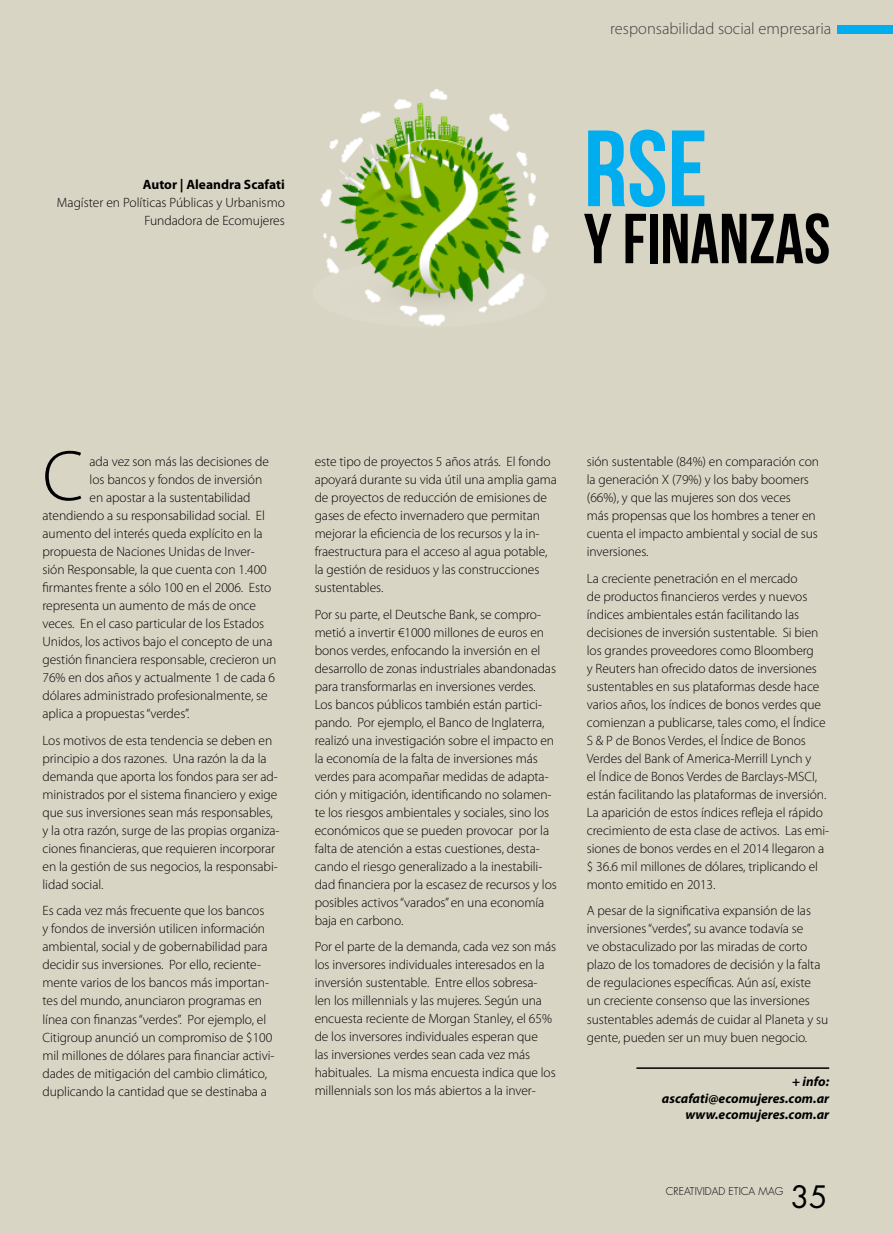
<style>
.page{position:relative;width:893px;height:1234px;background:#fff}
.page>*{position:absolute;margin:0;border:0;box-sizing:border-box;transform-origin:0 0}
.t1{font:700 108px "Bebas Neue";color:#00aeef}
.t2{font:300 72px "Myriad Pro";color:#000}
.t3{font:700 70.5px "Bebas Neue";color:#000}
.t4{font:30px "Futura Std";color:#000}
.t5{font:300 16.5px "Myriad Pro";color:#414142}
.t6{font:300 13.5px/18px "Myriad Pro";letter-spacing:-.005em;color:#000}
.t7{font:italic 700 13.5px/16.5px "Myriad Pro";color:#000;text-align:right}
.t8{font:700 13.5px "Myriad Pro";color:#000}
.t9{font:300 10.5px "Futura Std";color:#000}
</style>
<div class="page">
<div style="left:0;top:0;width:893px;height:1233px;background:#d9d5c5"></div>
<hr style="left:636px;top:1067px;width:193px;height:1px;background:#000">
<img style="left:320px;top:89px;width:229px;height:237px">
<div style="left:838px;top:26px;width:55px;height:8px;background:#00aeef"></div>
<p class="t8" style="left:143px;top:175px;width:144px">Autor | Aleandra Scafati</p>
<p class="t6" style="left:57px;top:193px;width:229px;text-align:right">Magíster en Políticas Públicas y Urbanismo<br>Fundadora de Ecomujeres</p>
<p class="t5" style="left:610px;top:19px;width:223px">responsabilidad social empresaria</p>
<h1 class="t1" style="left:584px;top:109px;width:125px">RSE</h1>
<h3 class="t3" style="left:584px;top:200px;width:248px">Y FINANZAS</h3>
<h2 class="t2" style="left:43px;top:436px;width:43px">C</h2>
<p class="t6" style="left:90px;top:453px;width:181px">ada vez son más las decisiones de</p>
<p class="t6" style="left:90px;top:471px;width:174px">los bancos y fondos de inversión</p>
<p class="t6" style="left:90px;top:489px;width:162px">en apostar a la sustentabilidad</p>
<p class="t6" style="left:43px;top:507px;width:224px">atendiendo a su responsabilidad social. El</p>
<p class="t6" style="left:43px;top:525px;width:222px">aumento del interés queda explícito en la</p>
<p class="t6" style="left:43px;top:543px;width:214px">propuesta de Naciones Unidas de Inver-</p>
<p class="t6" style="left:43px;top:561px;width:226px">sión Responsable, la que cuenta con 1.400</p>
<p class="t6" style="left:43px;top:579px;width:230px">firmantes frente a sólo 100 en el 2006. Esto</p>
<p class="t6" style="left:43px;top:597px;width:215px">representa un aumento de más de once</p>
<p class="t6" style="left:43px;top:615px;width:223px">veces. En el caso particular de los Estados</p>
<p class="t6" style="left:43px;top:633px;width:231px">Unidos, los activos bajo el concepto de una</p>
<p class="t6" style="left:43px;top:651px;width:235px">gestión financiera responsable, crecieron un</p>
<p class="t6" style="left:43px;top:669px;width:234px">76% en dos años y actualmente 1 de cada 6</p>
<p class="t6" style="left:43px;top:687px;width:227px">dólares administrado profesionalmente, se</p>
<p class="t6" style="left:43px;top:705px;width:149px">aplica a propuestas “verdes”.</p>
<p class="t6" style="left:43px;top:731px;width:239px">Los motivos de esta tendencia se deben en principio a dos razones. Una razón la da la demanda que aporta los fondos para ser ad&shy;ministrados por el sistema financiero y exige que sus inversiones sean más responsables, y la otra razón, surge de las propias organiza&shy;ciones financieras, que requieren incorporar en la gestión de sus negocios, la responsabi&shy;lidad social.</p>
<p class="t6" style="left:43px;top:901px;width:233px">Es cada vez más frecuente que los bancos<br>y fondos de inversión utilicen información ambiental, social y de gobernabilidad para decidir sus inversiones. Por ello, reciente&shy;mente varios de los bancos más importan&shy;tes del mundo, anunciaron programas en línea con finanzas “verdes”. Por ejemplo, el Citigroup anunció un compromiso de $100 mil millones de dólares para financiar activi&shy;dades de mitigación del cambio climático, duplicando la cantidad que se destinaba a</p>
<p class="t6" style="left:315px;top:452px;width:244px">este tipo de proyectos 5 años atrás. El fondo apoyará durante su vida útil una amplia gama de proyectos de reducción de emisiones de gases de efecto invernadero que permitan mejorar la eficiencia de los recursos y la in&shy;fraestructura para el acceso al agua potable, la gestión de residuos y las construcciones sustentables.</p>
<p class="t6" style="left:315px;top:605px;width:244px">Por su parte, el Deutsche Bank, se compro&shy;metió a invertir €1000 millones de euros en bonos verdes, enfocando la inversión en el desarrollo de zonas industriales abandonadas para transformarlas en inversiones verdes.<br>Los bancos públicos también están partici&shy;pando. Por ejemplo, el Banco de Inglaterra, realizó una investigación sobre el impacto en la economía de la falta de inversiones más verdes para acompañar medidas de adapta&shy;ción y mitigación, identificando no solamen&shy;te los riesgos ambientales y sociales, sino los económicos que se pueden provocar por la falta de atención a estas cuestiones, desta&shy;cando el riesgo generalizado a la inestabili&shy;dad financiera por la escasez de recursos y los posibles activos “varados” en una economía baja en carbono.</p>
<p class="t6" style="left:315px;top:937px;width:243px">Por el parte de la demanda, cada vez son más los inversores individuales interesados en la inversión sustentable. Entre ellos sobresa&shy;len los millennials y las mujeres. Según una encuesta reciente de Morgan Stanley, el 65% de los inversores individuales esperan que<br>las inversiones verdes sean cada vez más habituales. La misma encuesta indica que los millennials son los más abiertos a la inver-</p>
<p class="t6" style="left:587px;top:453px;width:234px">sión sustentable (84%) en comparación con la generación X (79%) y los baby boomers (66%), y que las mujeres son dos veces<br>más propensas que los hombres a tener en cuenta el impacto ambiental y social de sus inversiones.</p>
<p class="t6" style="left:587px;top:569px;width:244px">La creciente penetración en el mercado<br>de productos financieros verdes y nuevos índices ambientales están facilitando las decisiones de inversión sustentable. Si bien los grandes proveedores como Bloomberg<br>y Reuters han ofrecido datos de inversiones sustentables en sus plataformas desde hace varios años, los índices de bonos verdes que comienzan a publicarse, tales como, el Índice S &amp; P de Bonos Verdes, el Índice de Bonos Verdes del Bank of America-Merrill Lynch y<br>el Índice de Bonos Verdes de Barclays-MSCI, están facilitando las plataformas de inversión.<br>La aparición de estos índices refleja el rápido crecimiento de esta clase de activos. Las emi&shy;siones de bonos verdes en el 2014 llegaron a $ 36.6 mil millones de dólares, triplicando el monto emitido en 2013.</p>
<p class="t6" style="left:587px;top:901px;width:243px">A pesar de la significativa expansión de las inversiones “verdes”, su avance todavía se<br>ve obstaculizado por las miradas de corto plazo de los tomadores de decisión y la falta de regulaciones específicas. Aún así, existe un creciente consenso que las inversiones sustentables además de cuidar al Planeta y su gente, pueden ser un muy buen negocio.</p>
<p class="t7" style="left:662px;top:1072px;width:169px">+ info: ascafati@ecomujeres.com.ar www.ecomujeres.com.ar</p>
<p class="t9" style="left:666px;top:1184px;width:119px">CREATIVIDAD ETICA MAG</p>
<h3 class="t4" style="left:791px;top:1177px;width:38px">35</h3>
</div>
